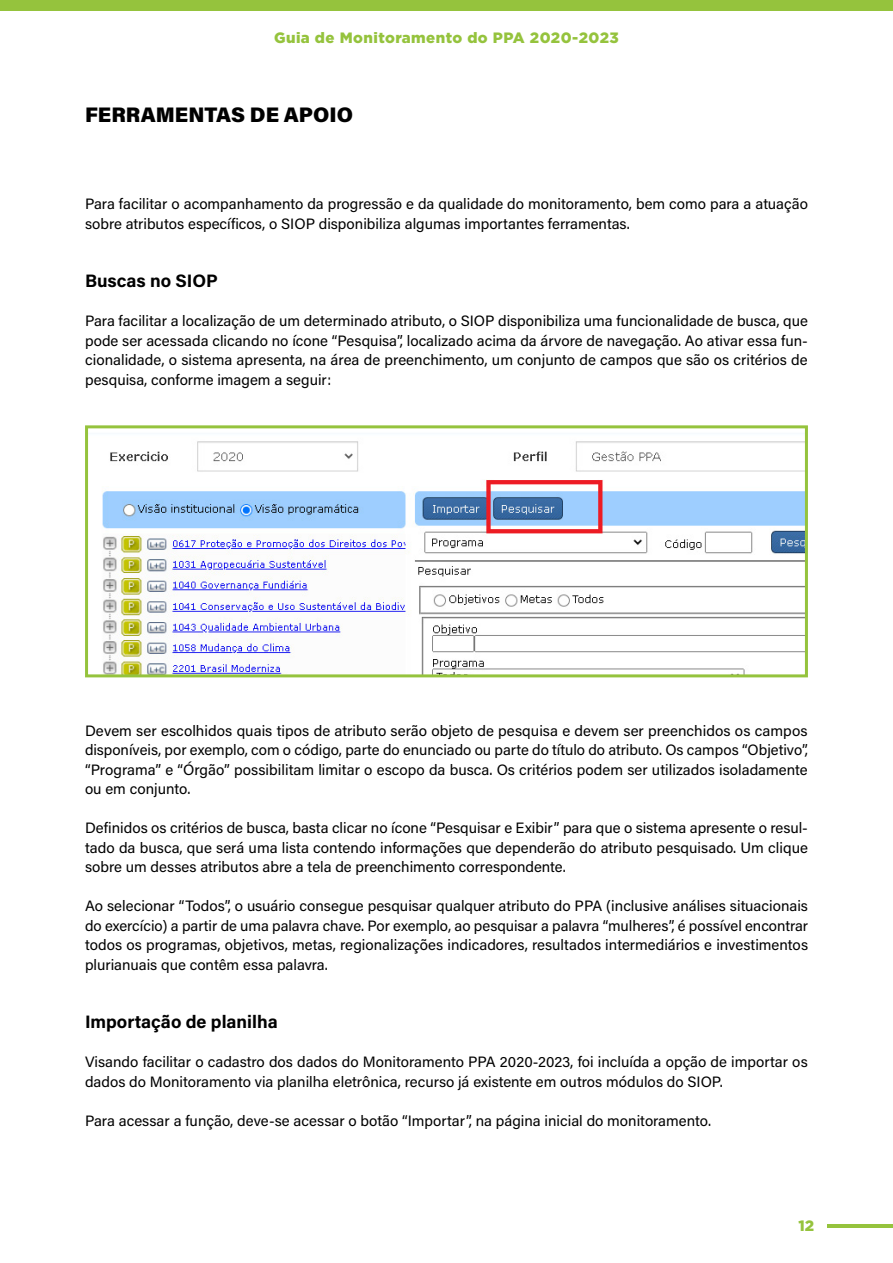
<style>
.page{position:relative;width:893px;height:1263px;background:#fff}
.page>*{position:absolute;margin:0;border:0;box-sizing:border-box;transform-origin:0 0}
.t1{font:900 21px "Acumin Pro";color:#000}
.t2{font:700 18px "Acumin Pro";color:#000}
.t3{font:15px/19.5px "Acumin Pro";color:#000;text-align:justify}
.t4{font:900 15px "Gotham HTF";letter-spacing:.03em;color:#95c33d}
</style>
<div class="page">
<div style="left:0;top:0;width:893px;height:11px;background:#95c33d"></div>
<hr style="left:827px;top:1224px;width:66px;height:4px;background:#95c33d">
<img style="left:102px;top:441px;width:702px;height:232px">
<div style="left:85px;top:425px;width:723px;height:252px;border:3px solid #95c33d"></div>
<p class="t4" style="left:274px;top:29px;width:346px">Guia de Monitoramento do PPA 2020-2023</p>
<h1 class="t1" style="left:85px;top:100px;width:269px">FERRAMENTAS DE APOIO</h1>
<p class="t3" style="left:85px;top:194px;width:724px">Para facilitar o acompanhamento da progressão e da qualidade do monitoramento, bem como para a atuação sobre atributos específicos, o SIOP disponibiliza algumas importantes ferramentas.</p>
<p class="t2" style="left:85px;top:268px;width:134px">Buscas no SIOP</p>
<p class="t3" style="left:85px;top:311px;width:724px">Para facilitar a localização de um determinado atributo, o SIOP disponibiliza uma funcionalidade de busca, que pode ser acessada clicando no ícone “Pesquisa”, localizado acima da árvore de navegação. Ao ativar essa fun&shy;cionalidade, o sistema apresenta, na área de preenchimento, um conjunto de campos que são os critérios de pesquisa, conforme imagem a seguir:</p>
<p class="t3" style="left:85px;top:720px;width:724px">Devem ser escolhidos quais tipos de atributo serão objeto de pesquisa e devem ser preenchidos os campos disponíveis, por exemplo, com o código, parte do enunciado ou parte do título do atributo. Os campos “Objetivo”, “Programa” e “Órgão” possibilitam limitar o escopo da busca. Os critérios podem ser utilizados isoladamente ou em conjunto.</p>
<p class="t3" style="left:85px;top:818px;width:724px">Definidos os critérios de busca, basta clicar no ícone “Pesquisar e Exibir” para que o sistema apresente o resul&shy;tado da busca, que será uma lista contendo informações que dependerão do atributo pesquisado. Um clique sobre um desses atributos abre a tela de preenchimento correspondente.</p>
<p class="t3" style="left:85px;top:896px;width:725px">Ao selecionar “Todos”, o usuário consegue pesquisar qualquer atributo do PPA (inclusive análises situacionais do exercício) a partir de uma palavra chave. Por exemplo, ao pesquisar a palavra “mulheres”, é possível encontrar todos os programas, objetivos, metas, regionalizações indicadores, resultados intermediários e investimentos plurianuais que contêm essa palavra.</p>
<p class="t2" style="left:85px;top:1009px;width:194px">Importação de planilha</p>
<p class="t3" style="left:85px;top:1052px;width:724px">Visando facilitar o cadastro dos dados do Monitoramento PPA 2020-2023, foi incluída a opção de importar os dados do Monitoramento via planilha eletrônica, recurso já existente em outros módulos do SIOP.</p>
<p class="t3" style="left:85px;top:1110px;width:627px">Para acessar a função, deve-se acessar o botão “Importar”, na página inicial do monitoramento.</p>
<p class="t4" style="left:798px;top:1217px;width:17px">12</p>
</div>
